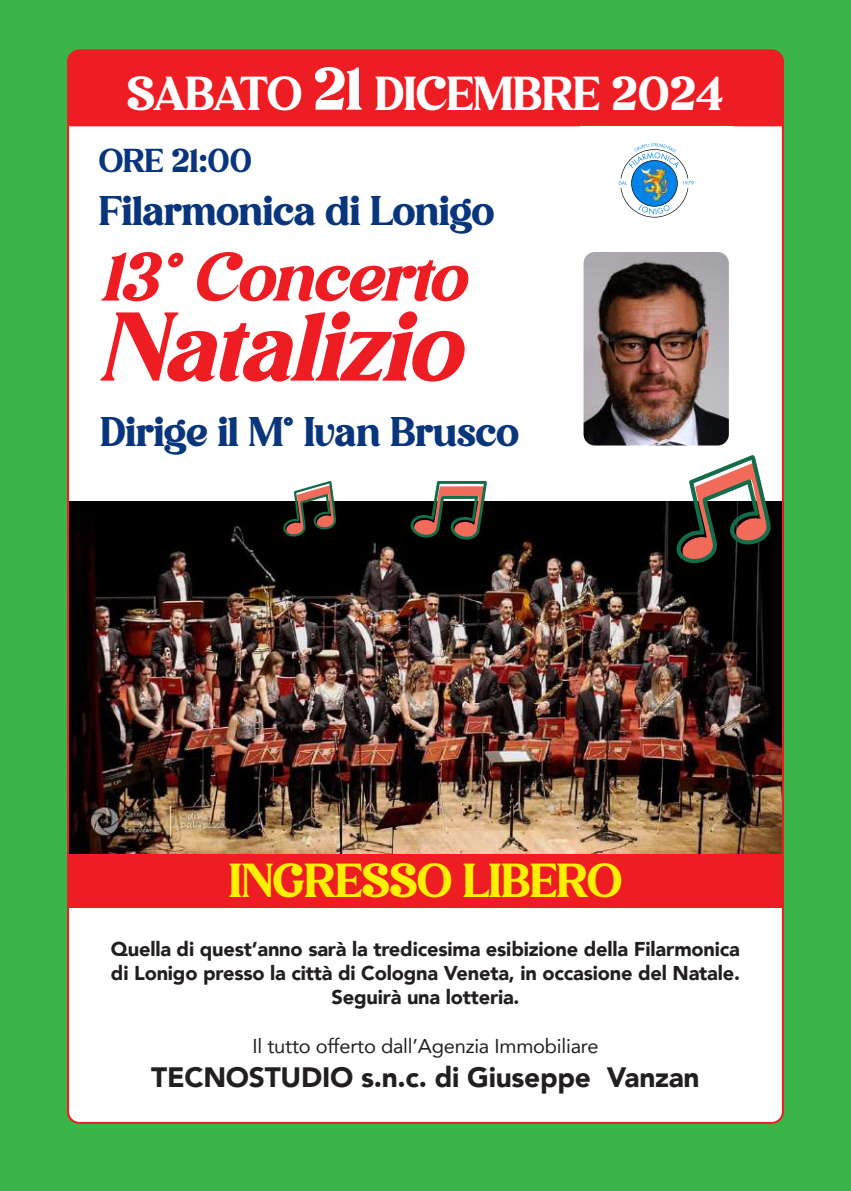
<style>
.page{position:relative;width:851px;height:1191px;background:#fff}
.page>*{position:absolute;margin:0;border:0;box-sizing:border-box;transform-origin:0 0}
.t1{font:italic 94px "Avigea";color:#ee1d23}
.t2{font:italic 66px "Avigea";letter-spacing:-.005em;color:#ee1d23}
.t3{font:46px "Avigea";color:#fff}
.t4{font:46px "Avigea";color:#fff101}
.t5{font:40px "Avigea";color:#08357c}
.t6{font:32px "Avigea";color:#08357c}
.t7{font:900 28px "Avenir";letter-spacing:-.01em;color:#231f20}
.t8{font:900 20px/24px "Avenir";letter-spacing:-.01em;color:#231f20;text-align:center}
.t9{font:20px "Avenir";letter-spacing:-.01em;color:#231f20}
.s1{font-size:58px}
</style>
<div class="page">
<div style="left:0;top:0;width:850px;height:1191px;background:#3ab54a"></div>
<div style="left:68px;top:50px;width:714px;height:1073px;background:#fff;border-radius:11px"></div>
<div style="left:70px;top:50px;width:712px;height:76px;background:#ee1d23"></div>
<div style="left:69px;top:853px;width:712px;height:55px;background:#ee1d23"></div>
<img style="left:583px;top:252px;width:145px;height:193px">
<svg style="left:618px;top:143px;width:75px;height:74px"></svg>
<img style="left:641px;top:166px;width:26px;height:35px">
<img style="left:70px;top:501px;width:710px;height:353px">
<svg style="left:675px;top:455px;width:96px;height:111px"></svg>
<svg style="left:410px;top:481px;width:77px;height:60px"></svg>
<svg style="left:283px;top:481px;width:53px;height:57px"></svg>
<h3 class="t3" style="left:127px;top:65px;width:598px">SABATO <span class="s1">21</span> DICEMBRE 2024</h3>
<h3 class="t6" style="left:99px;top:142px;width:154px">ORE 21:00</h3>
<h3 class="t5" style="left:99px;top:186px;width:396px">Filarmonica di Lonigo</h3>
<h2 class="t2" style="left:99px;top:237px;width:366px">13° Concerto</h2>
<h1 class="t1" style="left:99px;top:290px;width:361px">Natalizio</h1>
<h3 class="t5" style="left:100px;top:407px;width:420px">Dirige il M° Ivan Brusco</h3>
<h3 class="t4" style="left:229px;top:853px;width:394px">INGRESSO LIBERO</h3>
<p class="t8" style="left:111px;top:936px;width:630px">Quella di quest’anno sarà la tredicesima esibizione della Filarmonica di Lonigo presso la città di Cologna Veneta, in occasione del Natale.<br>Seguirà una lotteria.</p>
<p class="t9" style="left:252px;top:1030px;width:347px">Il tutto offerto dall’Agenzia Immobiliare</p>
<h3 class="t7" style="left:151px;top:1052px;width:550px">TECNOSTUDIO s.n.c. di Giuseppe Vanzan</h3>
</div>
